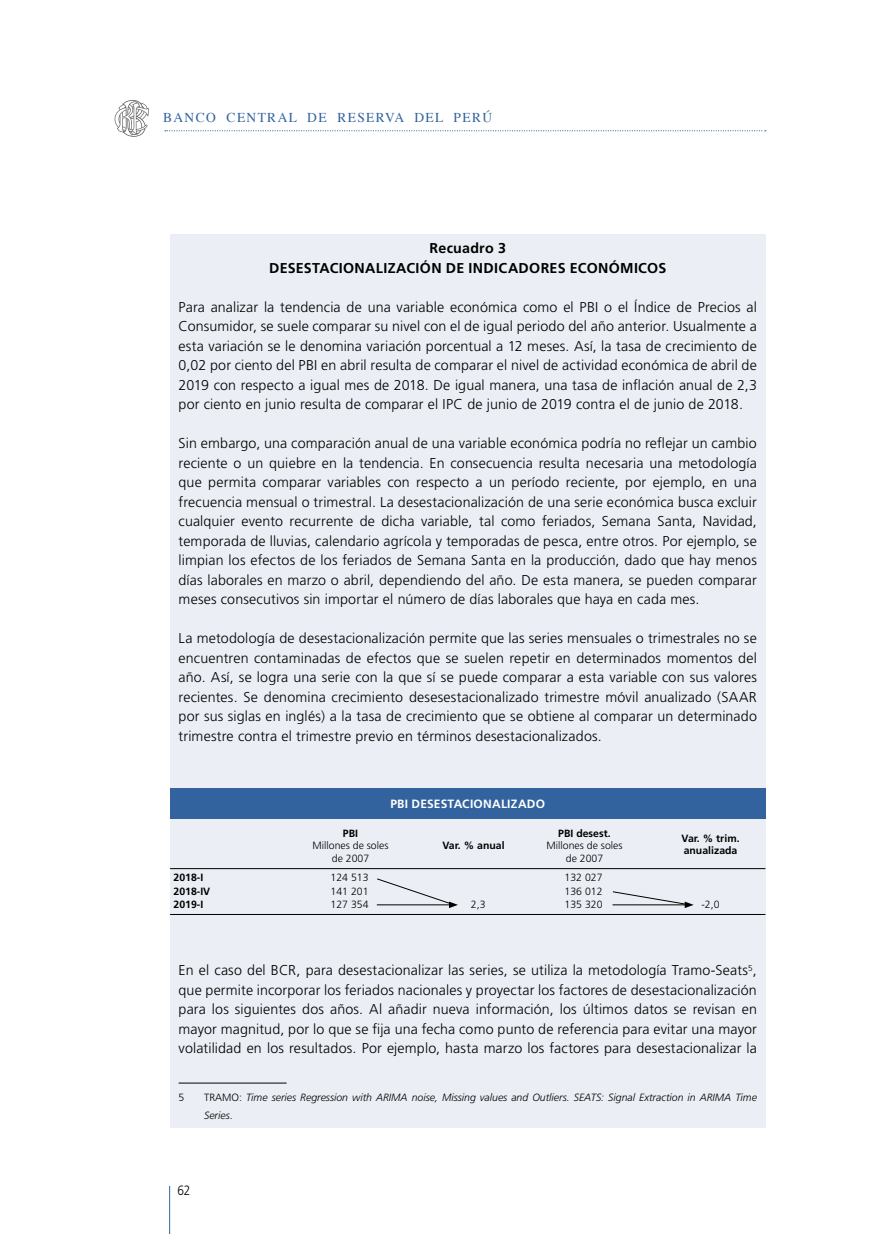
<style>
.page{position:relative;width:893px;height:1234px;background:#fff}
.page>*{position:absolute;margin:0;border:0;box-sizing:border-box;transform-origin:0 0}
.t1{font:300 14.25px/19.5px "Frutiger";letter-spacing:.01em;color:#000;text-align:justify}
.t2{font:700 14.25px/19.5px "Frutiger";letter-spacing:.02em;color:#000;text-align:center}
.t3{font:13.5px "Times";letter-spacing:.1em;color:#32639e}
.t4{font:300 13.5px "Frutiger";color:#000;scale:.88 1}
.t5{font:700 12px "Frutiger";letter-spacing:.015em;color:#fff}
.t6{font:italic 300 10.5px/18px "Frutiger";color:#000}
.t7{font:300 10.5px "Frutiger";color:#000}
.t8{font:700 10.5px "Frutiger";color:#000}
.s1{font-style:normal}
</style>
<div class="page">
<svg style="left:165px;top:130px;width:601px;height:1px"></svg>
<hr style="left:169px;top:1185px;width:1px;height:48px;background:#32639e">
<svg style="left:115px;top:100px;width:34px;height:37px"></svg>
<div style="left:170px;top:234px;width:595px;height:893px;background:#ebeff5"></div>
<hr style="left:179px;top:1082px;width:108px;height:1px;background:#000">
<div style="left:170px;top:788px;width:595px;height:30px;background:#32639e"></div>
<hr style="left:170px;top:868px;width:595px;height:1px;background:#000">
<hr style="left:170px;top:913px;width:595px;height:1px;background:#000">
<svg style="left:377px;top:878px;width:81px;height:29px"></svg>
<svg style="left:612px;top:891px;width:82px;height:16px"></svg>
<p class="t3" style="left:163px;top:105px;width:330px">BANCO CENTRAL DE RESERVA DEL PERÚ</p>
<p class="t2" style="left:269px;top:238px;width:399px">Recuadro 3<br>DESESTACIONALIZACIÓN DE INDICADORES ECONÓMICOS</p>
<p class="t1" style="left:179px;top:297px;width:580px">Para analizar la tendencia de una variable económica como el PBI o el Índice de Precios al Consumidor, se suele comparar su nivel con el de igual periodo del año anterior. Usualmente a esta variación se le denomina variación porcentual a 12 meses. Así, la tasa de crecimiento de 0,02 por ciento del PBI en abril resulta de comparar el nivel de actividad económica de abril de 2019 con respecto a igual mes de 2018. De igual manera, una tasa de inflación anual de 2,3 por ciento en junio resulta de comparar el IPC de junio de 2019 contra el de junio de 2018.</p>
<p class="t1" style="left:179px;top:434px;width:580px">Sin embargo, una comparación anual de una variable económica podría no reflejar un cambio reciente o un quiebre en la tendencia. En consecuencia resulta necesaria una metodología que permita comparar variables con respecto a un período reciente, por ejemplo, en una frecuencia mensual o trimestral. La desestacionalización de una serie económica busca excluir cualquier evento recurrente de dicha variable, tal como feriados, Semana Santa, Navidad, temporada de lluvias, calendario agrícola y temporadas de pesca, entre otros. Por ejemplo, se limpian los efectos de los feriados de Semana Santa en la producción, dado que hay menos días laborales en marzo o abril, dependiendo del año. De esta manera, se pueden comparar meses consecutivos sin importar el número de días laborales que haya en cada mes.</p>
<p class="t1" style="left:179px;top:629px;width:580px">La metodología de desestacionalización permite que las series mensuales o trimestrales no se encuentren contaminadas de efectos que se suelen repetir en determinados momentos del año. Así, se logra una serie con la que sí se puede comparar a esta variable con sus valores recientes. Se denomina crecimiento desesestacionalizado trimestre móvil anualizado (SAAR por sus siglas en inglés) a la tasa de crecimiento que se obtiene al comparar un determinado trimestre contra el trimestre previo en términos desestacionalizados.</p>
<p class="t5" style="left:390px;top:796px;width:156px">PBI DESESTACIONALIZADO</p>
<p class="t8" style="left:343px;top:826px;width:17px">PBI</p>
<p class="t8" style="left:558px;top:826px;width:54px">PBI desest.</p>
<p class="t7" style="left:313px;top:839px;width:77px">Millones de soles</p>
<p class="t8" style="left:442px;top:839px;width:64px">Var. % anual</p>
<p class="t7" style="left:547px;top:839px;width:77px">Millones de soles</p>
<p class="t7" style="left:332px;top:852px;width:39px">de 2007</p>
<p class="t7" style="left:566px;top:852px;width:39px">de 2007</p>
<p class="t8" style="left:682px;top:831px;width:59px">Var. % trim.</p>
<p class="t8" style="left:684px;top:844px;width:55px">anualizada</p>
<p class="t8" style="left:174px;top:871px;width:31px">2018-I</p>
<p class="t7" style="left:331px;top:871px;width:39px">124 513</p>
<p class="t7" style="left:565px;top:871px;width:39px">132 027</p>
<p class="t8" style="left:174px;top:884px;width:38px">2018-IV</p>
<p class="t7" style="left:331px;top:885px;width:39px">141 201</p>
<p class="t7" style="left:565px;top:885px;width:39px">136 012</p>
<p class="t8" style="left:174px;top:898px;width:31px">2019-I</p>
<p class="t7" style="left:331px;top:898px;width:39px">127 354</p>
<p class="t7" style="left:471px;top:898px;width:16px">2,3</p>
<p class="t7" style="left:565px;top:898px;width:39px">135 320</p>
<p class="t7" style="left:701px;top:898px;width:20px">-2,0</p>
<p class="t1" style="left:179px;top:960px;width:580px">En el caso del BCR, para desestacionalizar las series, se utiliza la metodología Tramo-Seats<sup>5</sup>, que permite incorporar los feriados nacionales y proyectar los factores de desestacionalización para los siguientes dos años. Al añadir nueva información, los últimos datos se revisan en mayor magnitud, por lo que se fija una fecha como punto de referencia para evitar una mayor volatilidad en los resultados. Por ejemplo, hasta marzo los factores para desestacionalizar la</p>
<p class="t7" style="left:179px;top:1091px;width:7px">5</p>
<p class="t6" style="left:204px;top:1088px;width:554px"><span class="s1">TRAMO:</span> Time series Regression with ARIMA noise, Missing values and Outliers. SEATS: Signal Extraction in ARIMA Time<br>Series<span class="s1">.</span></p>
<p class="t4" style="left:177px;top:1182px;width:16px">62</p>
</div>
